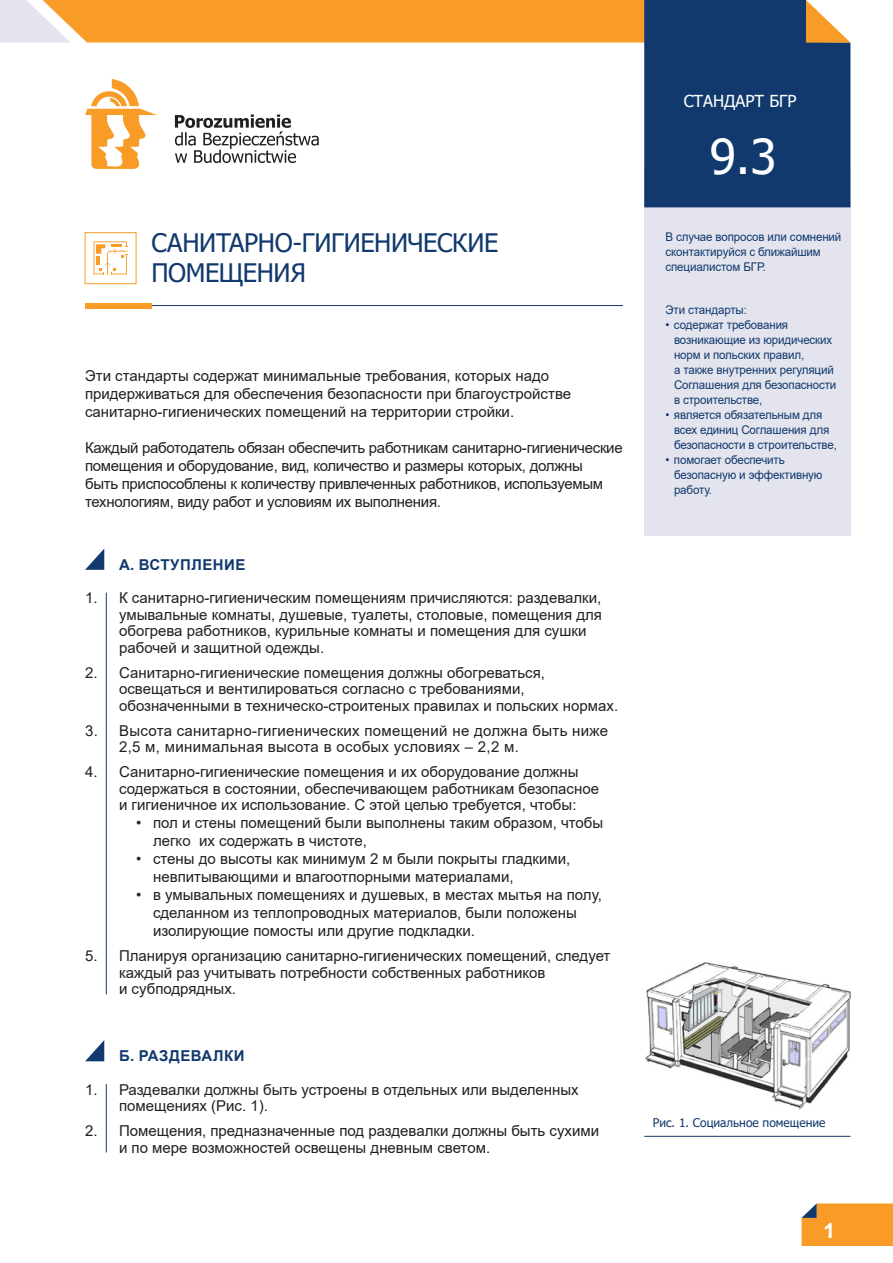
<style>
.page{position:relative;width:893px;height:1263px;background:#fff}
.page>*{position:absolute;margin:0;border:0;box-sizing:border-box;transform-origin:0 0}
.t1{font:48px "Tahoma";color:#fff}
.Tytul{font:25.5px/30.6px "Tahoma";letter-spacing:-.015em;color:#11396e}
.tekst{font:700 21px "Arial";color:#fff}
.t2{font:16.5px "Tahoma";color:#fff}
.Tekst_numerowany{font:15px/16.5px "Arial";color:#231f20}
.Tekst_kropki{font:15px/18px "Arial";color:#231f20}
.tekst-2{font:15px/18px "Arial";letter-spacing:-.02em;color:#231f20}
.tekst-3{font:15px/18px "Arial";color:#231f20}
.Tekst_numerowany-2{font:15px/16.5px "Arial";letter-spacing:.02em;color:#231f20}
.Tytulik{font:700 15px "Arial";letter-spacing:.035em;color:#11396e}
.tekst_wymienianie{font:12px/15px "Arial";letter-spacing:-.01em;color:#11396e;scale:.96 1}
.tekst-4{font:12px/15px "Arial";letter-spacing:-.01em;color:#11396e;scale:.96 1}
.podpis_zdjęcia{font:12px "Tahoma";color:#11396e}
</style>
<div class="page">
<svg style="left:85px;top:549px;width:19px;height:21px"></svg>
<hr style="left:151px;top:305px;width:472px;height:1px;background:#11396e">
<div style="left:644px;top:170px;width:206px;height:365px;background:#e3e4ed"></div>
<div style="left:85px;top:303px;width:66px;height:5px;background:#f89c27"></div>
<svg style="left:0;top:0;width:850px;height:207px"></svg>
<svg style="left:801px;top:1203px;width:92px;height:43px;background:#f19d32"></svg>
<div style="left:85px;top:232px;width:51px;height:52px;border:1px solid #f89c27"></div>
<svg style="left:94px;top:241px;width:34px;height:34px"></svg>
<hr style="left:106px;top:1084px;width:1px;height:68px;background:#11396e">
<hr style="left:106px;top:593px;width:1px;height:401px;background:#11396e">
<svg style="left:85px;top:1040px;width:19px;height:21px"></svg>
<img style="left:645px;top:962px;width:205px;height:146px">
<hr style="left:644px;top:1136px;width:206px;height:1px;background:#11396e">
<p class="Tytul" style="left:151px;top:229px;width:349px">САНИТАРНО-ГИГИЕНИЧЕСКИЕ<br>ПОМЕЩЕНИЯ</p>
<p class="tekst-3" style="left:85px;top:366px;width:488px">Эти стандарты содержат минимальные требования, которых надо придерживаться для обеспечения безопасности при благоустройстве санитарно-гигиенических помещений на территории стройки.</p>
<p class="tekst-2" style="left:85px;top:438px;width:539px">Каждый работодатель обязан обеспечить работникам санитарно-гигиенические помещения и оборудование, вид, количество и размеры которых, должны<br>быть приспособлены к количеству привлеченных работников, используемым технологиям, виду работ и условиям их выполнения.</p>
<p class="Tytulik" style="left:119px;top:554px;width:128px">A. ВСТУПЛЕНИЕ</p>
<p class="Tekst_numerowany" style="left:119px;top:590px;width:484px;text-indent:-34px">1. К санитарно-гигиеническим помещениям причисляются: раздевалки, умывальные комнаты, душевые, туалеты, столовые, помещения для обогрева работников, курильные комнаты и помещения для сушки рабочей и защитной одежды.</p>
<p class="Tekst_numerowany" style="left:119px;top:664px;width:501px;text-indent:-34px">2. Санитарно-гигиенические помещения должны обогреваться, освещаться и вентилироваться согласно с требованиями, обозначенными в техническо-строитеных правилах и польских нормах.</p>
<p class="Tekst_numerowany-2" style="left:119px;top:722px;width:491px;text-indent:-34px">3. Высота санитарно-гигиенических помещений не должна быть ниже<br>2,5 м, минимальная высота в особых условиях – 2,2 м.</p>
<p class="Tekst_numerowany" style="left:119px;top:764px;width:481px;text-indent:-34px">4. Санитарно-гигиенические помещения и их оборудование должны содержаться в состоянии, обеспечивающем работникам безопасное и гигиеничное их использование. С этой целью требуется, чтобы:</p>
<p class="Tekst_kropki" style="left:153px;top:814px;width:452px;text-indent:-17px">• пол и стены помещений были выполнены таким образом, чтобы легко их содержать в чистоте,</p>
<p class="Tekst_kropki" style="left:153px;top:850px;width:419px;text-indent:-17px">• стены до высоты как минимум 2 м были покрыты гладкими, невпитывающими и влагоотпорными материалами,</p>
<p class="Tekst_kropki" style="left:153px;top:886px;width:450px;text-indent:-17px">• в умывальных помещениях и душевых, в местах мытья на полу, сделанном из теплопроводных материалов, были положены изолирующие помосты или другие подкладки.</p>
<p class="Tekst_numerowany" style="left:119px;top:948px;width:493px;text-indent:-34px">5. Планируя организацию санитарно-гигиенических помещений, следует каждый раз учитывать потребности собственных работников<br>и субподрядных.</p>
<p class="Tytulik" style="left:119px;top:1045px;width:127px">Б. РАЗДЕВАЛКИ</p>
<p class="Tekst_numerowany" style="left:119px;top:1081px;width:461px;text-indent:-34px">1. Раздевалки должны быть устроены в отдельных или выделенных помещениях (Рис. 1).</p>
<p class="Tekst_numerowany" style="left:119px;top:1123px;width:482px;text-indent:-34px">2. Помещения, предназначенные под раздевалки должны быть сухими и по мере возможностей освещены дневным светом.</p>
<p class="t2" style="left:684px;top:90px;width:114px">СТАНДАРТ БГР</p>
<p class="t1" style="left:710px;top:124px;width:68px">9.3</p>
<p class="tekst-4" style="left:665px;top:229px;width:185px">В случае вопросов или сомнений сконтактируйся с ближайшим специалистом БГР.</p>
<p class="tekst_wymienianie" style="left:665px;top:302px;width:86px">Эти стандарты:</p>
<p class="tekst_wymienianie" style="left:674px;top:317px;width:171px;text-indent:-9px">• содержат требования возникающие из юридических норм и польских правил,<br>а также внутренних регуляций<br>Соглашения для безопасности в строительстве,</p>
<p class="tekst_wymienianie" style="left:674px;top:407px;width:171px;text-indent:-9px">• является обязательным для всех единиц Соглашения для безопасности в строительстве,</p>
<p class="tekst_wymienianie" style="left:674px;top:452px;width:156px;text-indent:-9px">• помогает обеспечить безопасную и эффективную работу.</p>
<p class="podpis_zdjęcia" style="left:653px;top:1115px;width:174px">Рис. 1. Социальное помещение</p>
<p class="tekst" style="left:823px;top:1216px;width:13px">1</p>
</div>
